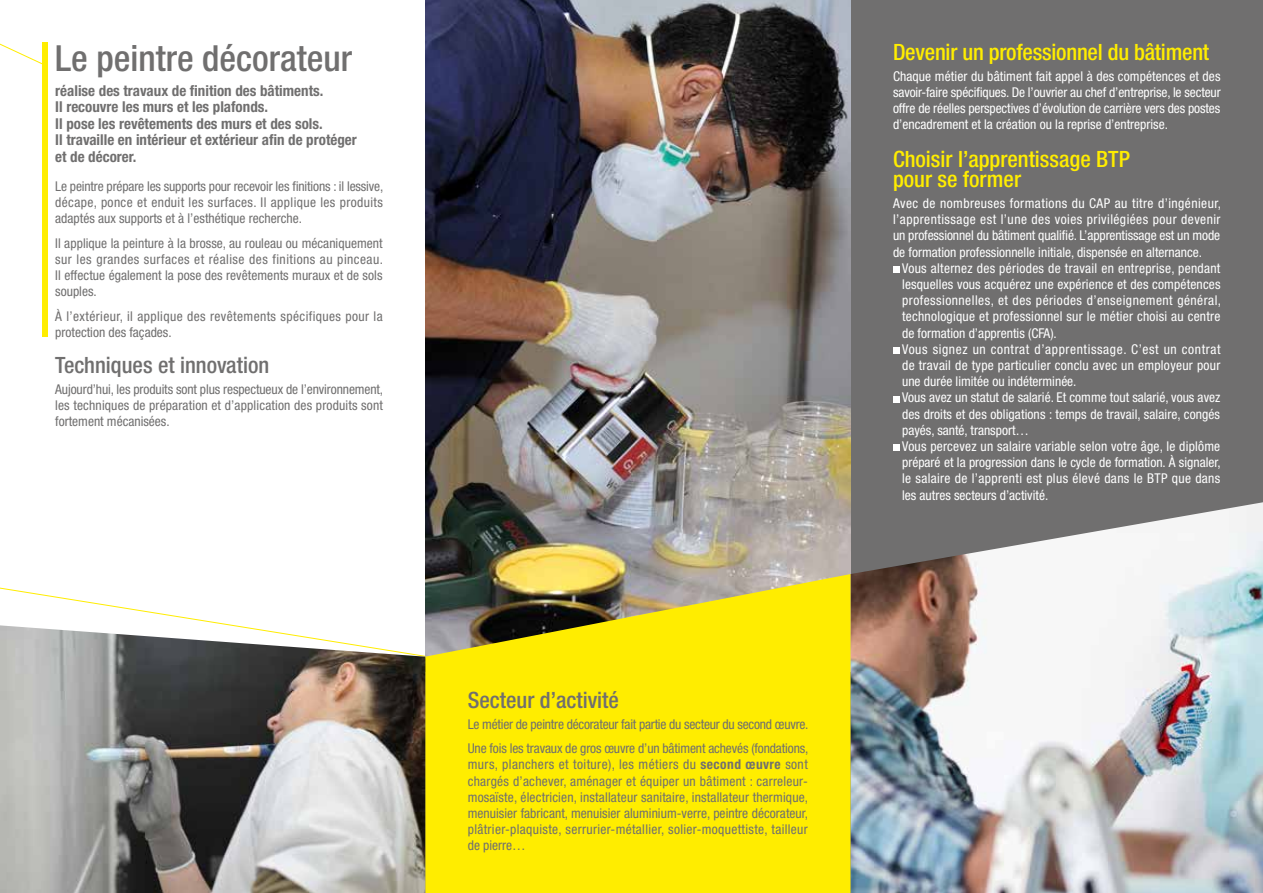
<style>
.page{position:relative;width:1263px;height:893px;background:#fff}
.page>*{position:absolute;margin:0;border:0;box-sizing:border-box;transform-origin:0 0}
.t1{font:500 condensed 36px "Helvetica Neue";color:#706f6f}
.t2{font:500 condensed 22.5px/21px "Helvetica Neue";letter-spacing:-.005em;color:#ffed00}
.t3{font:500 condensed 22.5px "Helvetica Neue";color:#706f6f}
.t4{font:700 condensed 15px/16.5px "Helvetica Neue";color:#706f6f}
.t5{font:condensed 13.5px/16.2px "Helvetica Neue";letter-spacing:.01em;color:#fff;text-align:justify}
.t6{font:condensed 13.5px/16.2px "Helvetica Neue";color:#706f6f;text-align:justify}
.t7{font:condensed 13.5px/16.2px "Helvetica Neue";letter-spacing:.03em;color:#706f6f}
.s1{font-weight:700}
</style>
<div class="page">
<div style="left:425px;top:0;width:838px;height:893px;background:#706f6f"></div>
<img style="left:425px;top:0;width:425px;height:574px">
<svg style="left:0;top:42px;width:45px;height:24px"></svg>
<div style="left:893px;top:266px;width:6px;height:7px;background:#fff"></div>
<div style="left:893px;top:347px;width:6px;height:7px;background:#fff"></div>
<svg style="left:893px;top:396px;width:6px;height:6px"></svg>
<svg style="left:893px;top:445px;width:6px;height:6px"></svg>
<img style="left:850px;top:502px;width:413px;height:391px">
<svg style="left:425px;top:574px;width:425px;height:319px;background:#eddc0c"></svg>
<div style="left:43px;top:43px;width:5px;height:294px;background:#ffed00"></div>
<svg style="left:0;top:584px;width:426px;height:73px"></svg>
<img style="left:0;top:625px;width:425px;height:268px">
<h1 class="t1" style="left:55px;top:37px;width:298px">Le peintre décorateur</h1>
<p class="t4" style="left:55px;top:82px;width:303px">réalise des travaux de finition des bâtiments.<br>Il recouvre les murs et les plafonds.<br>Il pose les revêtements des murs et des sols.<br>Il travaille en intérieur et extérieur afin de protéger et de décorer.</p>
<p class="t6" style="left:55px;top:178px;width:330px">Le peintre prépare les supports pour recevoir les finitions : il lessive, décape, ponce et enduit les surfaces. Il applique les produits adaptés aux supports et à l’esthétique recherche.</p>
<p class="t6" style="left:55px;top:235px;width:329px">Il applique la peinture à la brosse, au rouleau ou mécaniquement sur les grandes surfaces et réalise des finitions au pinceau.<br>Il effectue également la pose des revêtements muraux et de sols souples.</p>
<p class="t7" style="left:55px;top:308px;width:329px">À l’extérieur, il applique des revêtements spécifiques pour la protection des façades.</p>
<h2 class="t3" style="left:55px;top:352px;width:215px">Techniques et innovation</h2>
<p class="t6" style="left:55px;top:381px;width:329px">Aujourd’hui, les produits sont plus respectueux de l’environnement, les techniques de préparation et d’application des produits sont fortement mécanisées.</p>
<h2 class="t3" style="left:468px;top:687px;width:153px">Secteur d’activité</h2>
<p class="t6" style="left:468px;top:711px;width:342px;line-height:24.8px">Le métier de peintre décorateur fait partie du secteur du second œuvre.<br>Une fois les travaux de gros œuvre d’un bâtiment achevés (fondations,</p>
<p class="t6" style="left:468px;top:756px;width:342px">murs, planchers et toiture), les métiers du <span class="s1">second œuvre</span> sont chargés d’achever, aménager et équiper un bâtiment : carreleur&shy;mosaïste, électricien, installateur sanitaire, installateur thermique, menuisier fabricant, menuisier aluminium-verre, peintre décorateur, plâtrier-plaquiste, serrurier-métallier, solier-moquettiste, tailleur de pierre…</p>
<h2 class="t2" style="left:893px;top:41px;width:318px">Devenir un professionnel du bâtiment</h2>
<p class="t5" style="left:893px;top:68px;width:329px">Chaque métier du bâtiment fait appel à des compétences et des savoir-faire spécifiques. De l’ouvrier au chef d’entreprise, le secteur offre de réelles perspectives d’évolution de carrière vers des postes d’encadrement et la création ou la reprise d’entreprise.</p>
<h2 class="t2" style="left:893px;top:148px;width:238px">Choisir l’apprentissage BTP pour se former</h2>
<p class="t5" style="left:893px;top:195px;width:329px">Avec de nombreuses formations du CAP au titre d’ingénieur, l’apprentissage est l’une des voies privilégiées pour devenir un professionnel du bâtiment qualifié. L’apprentissage est un mode de formation professionnelle initiale, dispensée en alternance.</p>
<p class="t5" style="left:902px;top:260px;width:321px;text-align:left">Vous alternez des périodes de travail en entreprise, pendant lesquelles vous acquérez une expérience et des compétences professionnelles, et des périodes d’enseignement général, technologique et professionnel sur le métier choisi au centre de formation d’apprentis (CFA).<br>Vous signez un contrat d’apprentissage. C’est un contrat de travail de type particulier conclu avec un employeur pour une durée limitée ou indéterminée.<br>Vous avez un statut de salarié. Et comme tout salarié, vous avez des droits et des obligations : temps de travail, salaire, congés payés, santé, transport…<br>Vous percevez un salaire variable selon votre âge, le diplôme préparé et la progression dans le cycle de formation. À signaler, le salaire de l’apprenti est plus élevé dans le BTP que dans les autres secteurs d’activité.</p>
</div>
